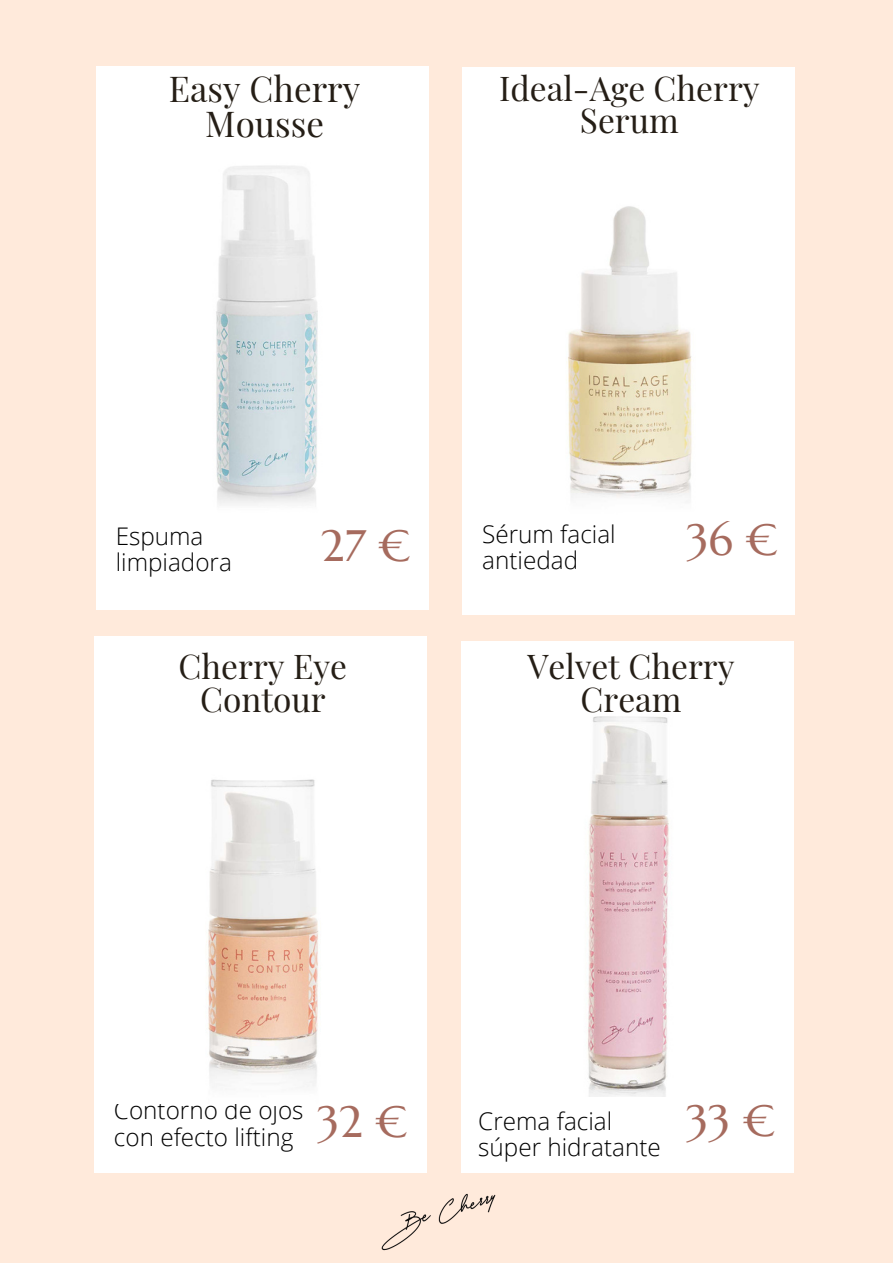
<style>
.page{position:relative;width:893px;height:1264px;background:#fff}
.page>*{position:absolute;margin:0;border:0;box-sizing:border-box;transform-origin:0 0}
.t1{font:43.95px "Marcellus";color:#a66b5e}
.t2{font:34.95px/34.8px "Playfair Display";color:#251e16;text-align:center}
.t3{font:33.45px/32.5px "Playfair Display";color:#251e16;text-align:center}
.t4{font:300 24.3px/26.4px "Open Sans";color:#000}
</style>
<div class="page">
<div style="left:0;top:0;width:892px;height:1262px;background:#ffeadb"></div>
<div style="left:96px;top:67px;width:332px;height:543px;background:#fff"></div>
<div style="left:94px;top:636px;width:333px;height:536px;background:#fff"></div>
<div style="left:462px;top:67px;width:333px;height:547px;background:#fff"></div>
<div style="left:460px;top:640px;width:333px;height:532px;background:#fff"></div>
<img style="left:216px;top:165px;width:102px;height:340px">
<img style="left:568px;top:206px;width:124px;height:292px">
<img style="left:208px;top:779px;width:111px;height:308px">
<img style="left:588px;top:716px;width:81px;height:380px">
<img style="left:381px;top:1193px;width:115px;height:58px">
<h2 class="t2" style="left:169px;top:70px;width:193px">Easy Cherry<br>Mousse</h2>
<h3 class="t3" style="left:499px;top:70px;width:262px">Ideal-Age Cherry<br>Serum</h3>
<p class="t4" style="left:116px;top:522px;width:118px">Espuma limpiadora</p>
<h1 class="t1" style="left:321px;top:518px;width:92px">27 €</h1>
<p class="t4" style="left:482px;top:520px;width:135px">Sérum facial antiedad</p>
<h1 class="t1" style="left:686px;top:512px;width:93px">36 €</h1>
<h3 class="t3" style="left:179px;top:649px;width:170px">Cherry Eye<br>Contour</h3>
<h3 class="t3" style="left:527px;top:649px;width:208px">Velvet Cherry<br>Cream</h3>
<p class="t4" style="left:114px;top:1096px;width:191px">Contorno de ojos con efecto lifting</p>
<h1 class="t1" style="left:317px;top:1094px;width:92px">32 €</h1>
<h1 class="t1" style="left:686px;top:1092px;width:91px">33 €</h1>
<p class="t4" style="left:478px;top:1107px;width:184px">Crema facial súper hidratante</p>
</div>
